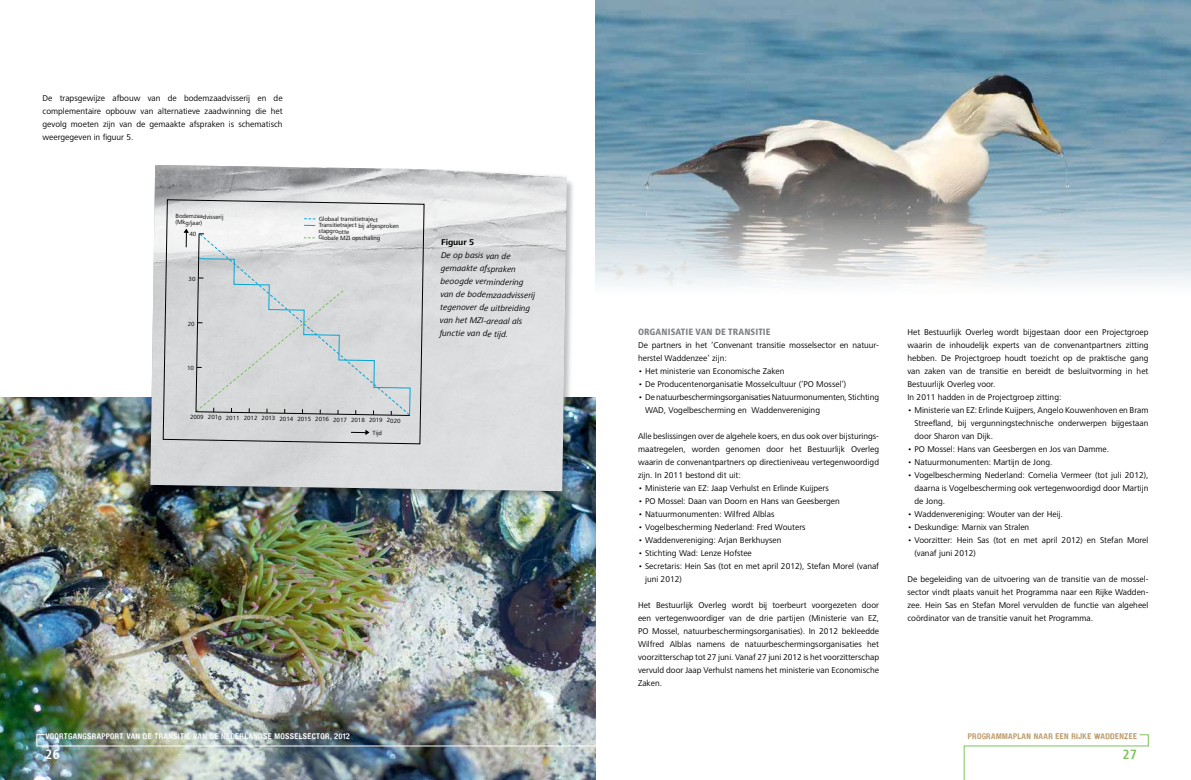
<style>
.page{position:relative;width:1191px;height:780px;background:#fff}
.page>*{position:absolute;margin:0;border:0;box-sizing:border-box;transform-origin:0 0}
.t1{font:700 condensed 14px "Frutiger Next LT";color:#7dc35c}
.t2{font:700 condensed 14px "Frutiger Next LT";color:#fff}
.t3{font:800 condensed 9.5px "Frutiger Next LT";letter-spacing:.01em;color:#808285}
.t4{font:8.7px/13px "Frutiger Next LT";color:#000;text-align:justify}
.t5{font:italic 8.7px/13px "Frutiger Next LT";color:#000}
.t6{font:700 8.7px "Frutiger Next LT";color:#000}
.t7{font:700 8px "Hand Vetica";letter-spacing:.04em;color:#fff}
.t8{font:700 8px "Hand Vetica";letter-spacing:.04em;color:#ba9764}
.t9{font:6.3px/6.3px "Frutiger Next LT";color:#000}
</style>
<div class="page">
<svg style="left:963px;top:734px;width:185px;height:46px"></svg>
<img style="left:0;top:397px;width:595px;height:383px">
<img style="left:37px;top:734px;width:559px;height:12px">
<div style="left:150px;top:164px;width:426px;height:335px;background:#000;opacity:.25"></div>
<img style="left:150px;top:165px;width:417px;height:326px">
<svg style="left:163px;top:199px;width:261px;height:245px"></svg>
<img style="left:596px;top:0;width:595px;height:142px">
<svg style="left:595px;top:142px;width:596px;height:145px;background:#b1bcc0"></svg>
<svg style="left:188px;top:258px;width:222px;height:158px;background:#d0d4d5"></svg>
<svg style="left:183px;top:228px;width:21px;height:19px"></svg>
<p class="t4" style="left:43px;top:92px;width:242px">De trapsgewijze afbouw van de bodemzaadvisserij en de complementaire opbouw van alternatieve zaadwinning die het gevolg moeten zijn van de gemaakte afspraken is schematisch weergegeven in figuur 5.</p>
<p class="t9" style="left:176px;top:213px;width:49px;rotate:1deg">Bodemzaadvisserij (Mkg/jaar)</p>
<p class="t9" style="left:319px;top:215px;width:82px;rotate:1deg">Globaal transitietraject<br>Transitietraject bij afgesproken stapgrootte<br>Globale MZI opschaling</p>
<p class="t9" style="left:190px;top:414px;width:15px;rotate:1deg">2009</p>
<p class="t9" style="left:373px;top:414px;width:29px;line-height:12.6px;text-indent:-165px;rotate:1deg">2010 2011 2012 2013 2014 2015 2016 2017 2018 2019 2020<br>Tijd</p>
<p class="t6" style="left:441px;top:237px;width:35px;rotate:1deg">Figuur 5</p>
<p class="t5" style="left:441px;top:248px;width:96px;rotate:1deg">De op basis van de gemaakte afspraken beoogde vermindering van de bodemzaadvisserij tegenover de uitbreiding van het MZI-areaal als functie van de tijd.</p>
<p class="t7" style="left:45px;top:731px;width:306px">VOORTGANGSRAPPORT VAN DE TRANSITIE VAN DE NEDERLANDSE MOSSELSECTOR, 2012</p>
<h1 class="t2" style="left:45px;top:747px;width:16px">26</h1>
<p class="t3" style="left:638px;top:327px;width:134px">ORGANISATIE VAN DE TRANSITIE</p>
<p class="t4" style="left:638px;top:339px;width:242px">De partners in het ’Convenant transitie mosselsector en natuur&shy;herstel Waddenzee’ zijn:</p>
<p class="t4" style="left:638px;top:365px;width:148px">• Het ministerie van Economische Zaken</p>
<p class="t4" style="left:638px;top:378px;width:210px">• De Producentenorganisatie Mosselcultuur (‘PO Mossel’)</p>
<p class="t4" style="left:645px;top:391px;width:235px;text-indent:-7px">• De natuurbeschermingsorganisaties Natuurmonumenten, Stichting<br>WAD, Vogelbescherming en Waddenvereniging</p>
<p class="t4" style="left:638px;top:430px;width:242px">Alle beslissingen over de algehele koers, en dus ook over bijsturings&shy;maatregelen, worden genomen door het Bestuurlijk Overleg waarin de convenantpartners op directieniveau vertegenwoordigd zijn. In 2011 bestond dit uit:</p>
<p class="t4" style="left:638px;top:482px;width:192px">• Ministerie van EZ: Jaap Verhulst en Erlinde Kuijpers</p>
<p class="t4" style="left:638px;top:495px;width:203px">• PO Mossel: Daan van Doorn en Hans van Geesbergen</p>
<p class="t4" style="left:638px;top:508px;width:138px">• Natuurmonumenten: Wilfred Alblas</p>
<p class="t4" style="left:638px;top:521px;width:169px">• Vogelbescherming Nederland: Fred Wouters</p>
<p class="t4" style="left:638px;top:534px;width:145px">• Waddenvereniging: Arjan Berkhuysen</p>
<p class="t4" style="left:638px;top:547px;width:115px">• Stichting Wad: Lenze Hofstee</p>
<p class="t4" style="left:645px;top:560px;width:235px;text-indent:-7px">• Secretaris: Hein Sas (tot en met april 2012), Stefan Morel (vanaf juni 2012)</p>
<p class="t4" style="left:638px;top:599px;width:242px">Het Bestuurlijk Overleg wordt bij toerbeurt voorgezeten door een vertegenwoordiger van de drie partijen (Ministerie van EZ, PO Mossel, natuurbeschermingsorganisaties). In 2012 bekleedde Wilfred Alblas namens de natuurbeschermingsorganisaties het voorzitterschap tot 27 juni. Vanaf 27 juni 2012 is het voorzitterschap vervuld door Jaap Verhulst namens het ministerie van Economische Zaken.</p>
<p class="t4" style="left:907px;top:326px;width:242px;text-align:left">Het Bestuurlijk Overleg wordt bijgestaan door een Projectgroep waarin de inhoudelijk experts van de convenantpartners zitting hebben. De Projectgroep houdt toezicht op de praktische gang van zaken van de transitie en bereidt de besluitvorming in het Bestuurlijk Overleg voor.<br>In 2011 hadden in de Projectgroep zitting:</p>
<p class="t4" style="left:914px;top:404px;width:235px;text-indent:-7px">• Ministerie van EZ: Erlinde Kuijpers, Angelo Kouwenhoven en Bram Streefland, bij vergunningstechnische onderwerpen bijgestaan door Sharon van Dijk.</p>
<p class="t4" style="left:907px;top:443px;width:203px">• PO Mossel: Hans van Geesbergen en Jos van Damme.</p>
<p class="t4" style="left:907px;top:456px;width:147px">• Natuurmonumenten: Martijn de Jong.</p>
<p class="t4" style="left:914px;top:469px;width:235px;text-indent:-7px">• Vogelbescherming Nederland: Cornelia Vermeer (tot juli 2012), daarna is Vogelbescherming ook vertegenwoordigd door Martijn de Jong.</p>
<p class="t4" style="left:907px;top:508px;width:157px">• Waddenvereniging: Wouter van der Heij.</p>
<p class="t4" style="left:907px;top:521px;width:123px">• Deskundige: Marnix van Stralen</p>
<p class="t4" style="left:914px;top:534px;width:235px;text-indent:-7px">• Voorzitter: Hein Sas (tot en met april 2012) en Stefan Morel (vanaf juni 2012)</p>
<p class="t4" style="left:907px;top:573px;width:242px">De begeleiding van de uitvoering van de transitie van de mossel&shy;sector vindt plaats vanuit het Programma naar een Rijke Wadden&shy;zee. Hein Sas en Stefan Morel vervulden de functie van algeheel coördinator van de transitie vanuit het Programma.</p>
<p class="t8" style="left:968px;top:731px;width:171px">PROGRAMMAPLAN NAAR EEN RIJKE WADDENZEE</p>
<h1 class="t1" style="left:1123px;top:747px;width:16px">27</h1>
</div>
